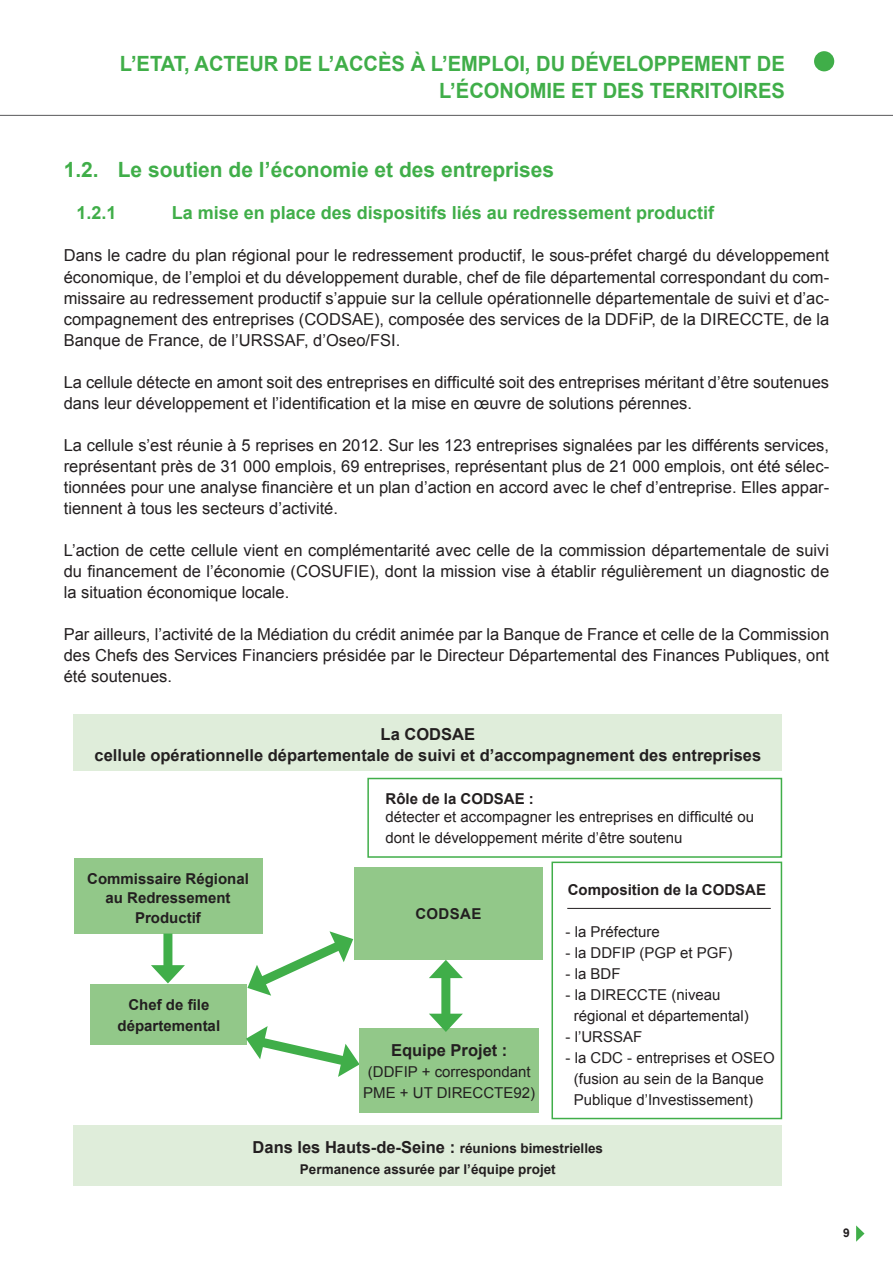
<style>
.page{position:relative;width:893px;height:1263px;background:#fff}
.page>*{position:absolute;margin:0;border:0;box-sizing:border-box;transform-origin:0 0}
.t1{font:700 21px "Arial";color:#40ae49;scale:.96 1}
.t2{font:700 21px "Arial";color:#40ae49}
.t3{font:700 18px "Arial";color:#40ae49}
.t4{font:16.5px/21px "Arial";color:#231f20;text-align:justify}
.t5{font:700 16.5px/21px "Arial";color:#231f20}
.t6{font:15px/21px "Arial";color:#231f20}
.t7{font:700 15px/19.5px "Arial";color:#231f20;text-align:center}
.t8{font:700 13.5px "Arial";color:#231f20}
.t9{font:700 12px "Arial";color:#231f20}
.s1{font-size:13.5px}
</style>
<div class="page">
<hr style="left:0;top:115px;width:893px;height:1px;background:#57585a">
<svg style="left:856px;top:1225px;width:8px;height:17px"></svg>
<div style="left:74px;top:714px;width:708px;height:57px;background:#dfedda"></div>
<div style="left:74px;top:1125px;width:708px;height:61px;background:#dfedda"></div>
<div style="left:367px;top:778px;width:415px;height:80px;border:2px solid #40ae49"></div>
<div style="left:551px;top:861px;width:231px;height:258px;border:2px solid #40ae49"></div>
<div style="left:90px;top:985px;width:157px;height:60px;background:#92c889"></div>
<div style="left:74px;top:858px;width:188px;height:76px;background:#92c889"></div>
<div style="left:163px;top:933px;width:9px;height:39px;background:#40ae49"></div>
<svg style="left:151px;top:965px;width:34px;height:18px"></svg>
<svg style="left:246px;top:931px;width:109px;height:65px"></svg>
<svg style="left:246px;top:1026px;width:113px;height:51px"></svg>
<div style="left:354px;top:867px;width:189px;height:92px;background:#92c889"></div>
<div style="left:359px;top:1028px;width:180px;height:84px;background:#92c889"></div>
<div style="left:441px;top:971px;width:9px;height:50px;background:#40ae49"></div>
<svg style="left:429px;top:960px;width:34px;height:18px"></svg>
<svg style="left:429px;top:1014px;width:34px;height:18px"></svg>
<hr style="left:567px;top:908px;width:204px;height:1px;background:#231f20">
<div style="left:814px;top:51px;width:20px;height:20px;background:#40ae49;border-radius:50%"></div>
<p class="t1" style="left:120px;top:50px;width:514px">L’Etat, acteur de l’accès à l’emploi, du dével</p>
<p class="t1" style="left:638px;top:50px;width:31px">oppe</p>
<p class="t1" style="left:694px;top:50px;width:93px">ment de</p>
<p class="t1" style="left:439px;top:77px;width:248px">l’économie Et des terr</p>
<p class="t1" style="left:705px;top:77px;width:56px">itoires</p>
<p class="t2" style="left:64px;top:156px;width:492px">1.2. Le soutien de l’économie et des entreprises</p>
<p class="t3" style="left:77px;top:201px;width:42px">1.2.1</p>
<p class="t3" style="left:172px;top:201px;width:544px">La mise en place des dispositifs liés au redressement productif</p>
<p class="t4" style="left:64px;top:245px;width:767px">Dans le cadre du plan régional pour le redressement productif, le sous-préfet chargé du développement économique, de l’emploi et du développement durable, chef de file départemental correspondant du com&shy;missaire au redressement productif s’appuie sur la cellule opérationnelle départementale de suivi et d’ac&shy;compagnement des entreprises (CODSAE), composée des services de la DDFiP, de la DIRECCTE, de la Banque de France, de l’URSSAF, d’Oseo/FSI.</p>
<p class="t4" style="left:64px;top:371px;width:767px">La cellule détecte en amont soit des entreprises en difficulté soit des entreprises méritant d’être soutenues dans leur développement et l’identification et la mise en œuvre de solutions pérennes.</p>
<p class="t4" style="left:64px;top:434px;width:767px">La cellule s’est réunie à 5 reprises en 2012. Sur les 123 entreprises signalées par les différents services, représentant près de 31 000 emplois, 69 entreprises, représentant plus de 21 000 emplois, ont été sélec&shy;tionnées pour une analyse financière et un plan d’action en accord avec le chef d’entreprise. Elles appar&shy;tiennent à tous les secteurs d’activité.</p>
<p class="t4" style="left:64px;top:539px;width:767px">L’action de cette cellule vient en complémentarité avec celle de la commission départementale de suivi du financement de l’économie (COSUFIE), dont la mission vise à établir régulièrement un diagnostic de la situation économique locale.</p>
<p class="t4" style="left:64px;top:623px;width:767px">Par ailleurs, l’activité de la Médiation du crédit animée par la Banque de France et celle de la Commission des Chefs des Services Financiers présidée par le Directeur Départemental des Finances Publiques, ont été soutenues.</p>
<p class="t5" style="left:94px;top:724px;width:668px;text-indent:347px">SAE<br>cellule opérationnelle départementale de suivi et d’accompagnement des entreprises</p>
<p class="t5" style="left:381px;top:724px;width:37px">La COD</p>
<p class="t7" style="left:87px;top:869px;width:163px">Commissaire Régional au Redressement<br>Productif</p>
<p class="t7" style="left:118px;top:995px;width:104px;line-height:21px">Chef de file départemental</p>
<p class="t7" style="left:386px;top:789px;width:87px">Rôle de la COD</p>
<p class="t7" style="left:494px;top:789px;width:42px">SAE :</p>
<p class="t6" style="left:386px;top:806px;width:370px">détecter et accompagner les entreprises en difficulté ou dont le développement mérite d’être soutenu</p>
<p class="t7" style="left:568px;top:880px;width:146px">Composition de la COD</p>
<p class="t7" style="left:735px;top:880px;width:32px">SAE</p>
<p class="t6" style="left:565px;top:921px;width:96px">- la Préfecture</p>
<p class="t6" style="left:565px;top:942px;width:168px">- la DDFIP (PGP et PGF)</p>
<p class="t6" style="left:565px;top:963px;width:57px">- la BDF</p>
<p class="t6" style="left:574px;top:984px;width:177px;text-indent:-8px">- la DIRECCTE (niveau régional et départemental)</p>
<p class="t6" style="left:565px;top:1026px;width:78px">- l’URSSAF</p>
<p class="t6" style="left:574px;top:1047px;width:202px;text-indent:-8px">- la CDC - entreprises et OSEO (fusion au sein de la Banque<br>Publique d’Investissement)</p>
<p class="t7" style="left:415px;top:904px;width:12px">COD</p>
<p class="t7" style="left:450px;top:904px;width:33px">SAE</p>
<p class="t5" style="left:391px;top:1040px;width:118px">Equipe Projet :</p>
<p class="t6" style="left:363px;top:1061px;width:173px;text-align:center">(DDFIP + correspondant<br>PME + UT DIRECCTE92)</p>
<p class="t5" style="left:253px;top:1137px;width:352px">Dans les Hauts-de-Seine : <span class="s1">réunions bimestrielles</span></p>
<p class="t8" style="left:300px;top:1160px;width:257px">Permanence assurée par l’équipe projet</p>
<p class="t9" style="left:843px;top:1225px;width:8px">9</p>
</div>
